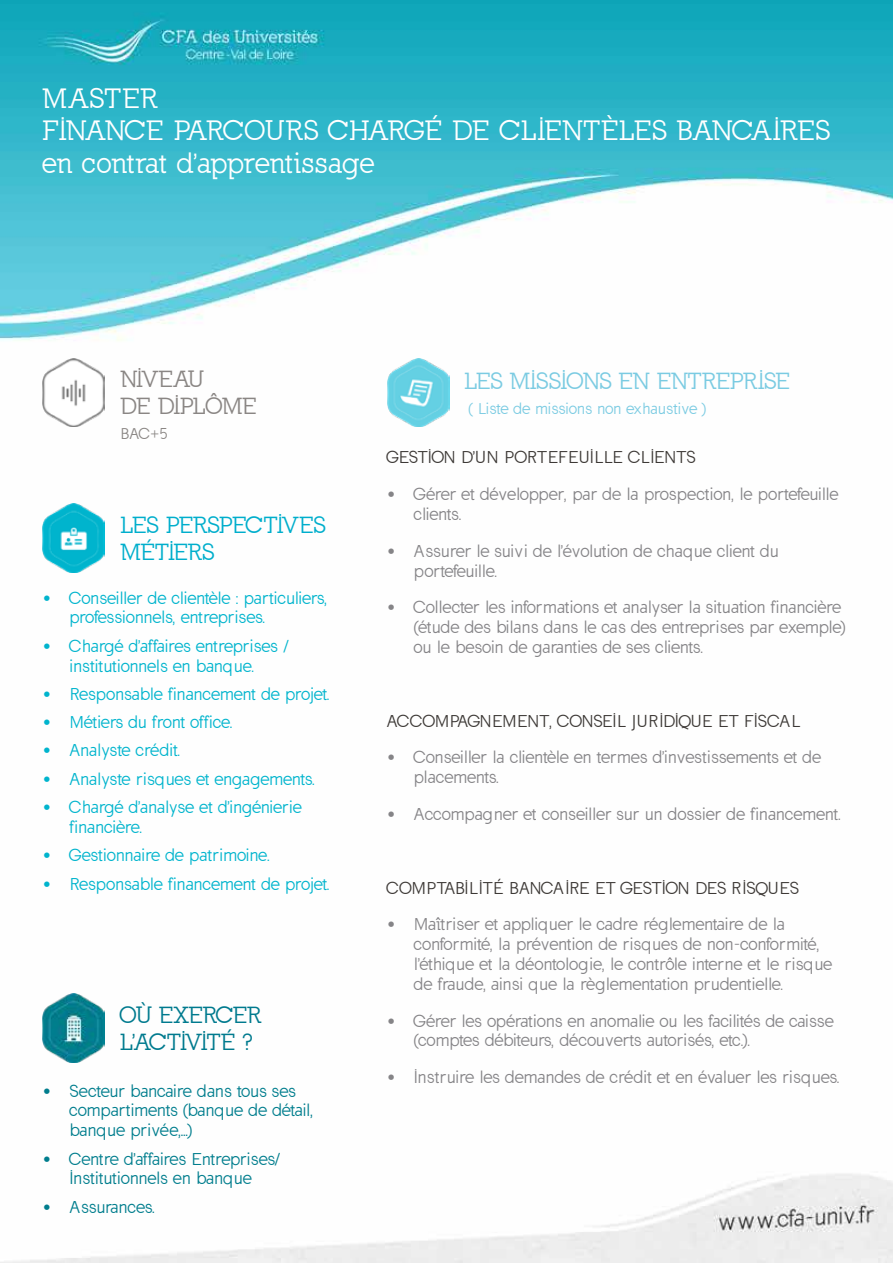
<style>
.page{position:relative;width:893px;height:1263px;background:#fff}
.page>*{position:absolute;margin:0;border:0;box-sizing:border-box;transform-origin:0 0}
.t1{font:27px/32.4px "California";letter-spacing:.03em;color:#fff}
.t2{font:22.5px "California";color:#7bcbe2}
.t3{font:22.5px/27px "California";color:#00aecc}
.t4{font:22.5px/27px "California";color:#007a8e}
.t5{font:22.5px/27px "California";color:#8a8684}
.t6{font:16.5px/19.8px "California Sans";color:#858487}
.t7{font:16.5px/19.8px "California Sans";color:#00b4cd}
.t8{font:16.5px "California Sans";color:#3d3936}
.t9{font:16.5px "California Sans";letter-spacing:.025em;color:#858487}
.t10{font:16.5px/19.8px "California Sans";letter-spacing:.02em;color:#007d8d}
.t11{font:16.5px/19.8px "California Sans";color:#007d8d;text-align:center}
.t12{font:16.5px "California Sans";letter-spacing:.025em;color:#00b4cd}
.t13{font:15px "California Sans";letter-spacing:.025em;color:#7bcbe2}
.t14{font:15px "California Sans";color:#8a8684}
</style>
<div class="page">
<img style="left:0;top:0;width:893px;height:1263px">
<img style="left:43px;top:358px;width:62px;height:69px">
<img style="left:43px;top:503px;width:62px;height:69px">
<img style="left:43px;top:994px;width:62px;height:69px">
<img style="left:387px;top:358px;width:62px;height:69px">
<h1 class="t1" style="left:43px;top:82px;width:788px">MASTER<br>FINANCE PARCOURS CHARGÉ DE CLIENTÈLES BANCAIRES en contrat d'apprentissage</h1>
<h2 class="t5" style="left:120px;top:366px;width:138px">NIVEAU<br>DE DIPLÔME</h2>
<p class="t14" style="left:120px;top:425px;width:49px">BAC+5</p>
<h2 class="t3" style="left:120px;top:512px;width:206px">LES PERSPECTIVES<br>MÉTIERS</h2>
<p class="t7" style="left:70px;top:588px;width:259px;text-indent:-27px">• Conseiller de clientèle : particuliers, professionnels, entreprises.</p>
<p class="t7" style="left:43px;top:636px;width:248px;text-align:center">• Chargé d'affaires entreprises / institutionnels en banque.</p>
<p class="t7" style="left:43px;top:684px;width:288px">• Responsable financement de projet.</p>
<p class="t7" style="left:43px;top:713px;width:191px">• Métiers du front office.</p>
<p class="t7" style="left:43px;top:741px;width:139px">• Analyste crédit.</p>
<p class="t7" style="left:43px;top:769px;width:274px">• Analyste risques et engagements.</p>
<p class="t7" style="left:70px;top:797px;width:233px;text-indent:-27px">• Chargé d'analyse et d'ingénierie financière.</p>
<p class="t12" style="left:43px;top:846px;width:228px">• Gestionnaire de patrimoine.</p>
<p class="t7" style="left:43px;top:874px;width:288px">• Responsable financement de projet.</p>
<h2 class="t4" style="left:120px;top:1002px;width:142px">OÙ EXERCER<br>L'ACTIVITÉ ?</h2>
<p class="t10" style="left:70px;top:1081px;width:245px;text-indent:-27px">• Secteur bancaire dans tous ses compartiments (banque de détail, banque privée,...)</p>
<p class="t11" style="left:43px;top:1149px;width:239px">• Centre d'affaires Entreprises/<br>Institutionnels en banque</p>
<p class="t10" style="left:43px;top:1197px;width:114px">• Assurances.</p>
<h2 class="t2" style="left:464px;top:368px;width:327px">LES MISSIONS EN ENTREPRISE</h2>
<p class="t13" style="left:469px;top:400px;width:239px">( Liste de missions non exhaustive )</p>
<p class="t8" style="left:387px;top:448px;width:310px">GESTION D'UN PORTEFEUILLE CLIENTS</p>
<p class="t6" style="left:414px;top:484px;width:426px;text-indent:-27px">• Gérer et développer, par de la prospection, le portefeuille clients.</p>
<p class="t6" style="left:414px;top:541px;width:366px;text-indent:-27px">• Assurer le suivi de l'évolution de chaque client du portefeuille.</p>
<p class="t6" style="left:414px;top:598px;width:433px;text-indent:-27px">• Collecter les informations et analyser la situation financière (étude des bilans dans le cas des entreprises par exemple) ou le besoin de garanties de ses clients.</p>
<p class="t8" style="left:387px;top:711px;width:415px">ACCOMPAGNEMENT, CONSEIL JURIDIQUE ET FISCAL</p>
<p class="t6" style="left:414px;top:748px;width:408px;text-indent:-27px">• Conseiller la clientèle en termes d'investissements et de placements.</p>
<p class="t9" style="left:387px;top:804px;width:455px">• Accompagner et conseiller sur un dossier de financement.</p>
<p class="t8" style="left:387px;top:878px;width:413px">COMPTABILITÉ BANCAIRE ET GESTION DES RISQUES</p>
<p class="t6" style="left:414px;top:915px;width:419px;text-indent:-27px">• Maîtriser et appliquer le cadre réglementaire de la conformité, la prévention de risques de non-conformité, l'éthique et la déontologie, le contrôle interne et le risque de fraude, ainsi que la règlementation prudentielle.</p>
<p class="t6" style="left:414px;top:1011px;width:421px;text-indent:-27px">• Gérer les opérations en anomalie ou les facilités de caisse (comptes débiteurs, découverts autorisés, etc.).</p>
<p class="t9" style="left:387px;top:1068px;width:454px">• Instruire les demandes de crédit et en évaluer les risques.</p>
</div>
